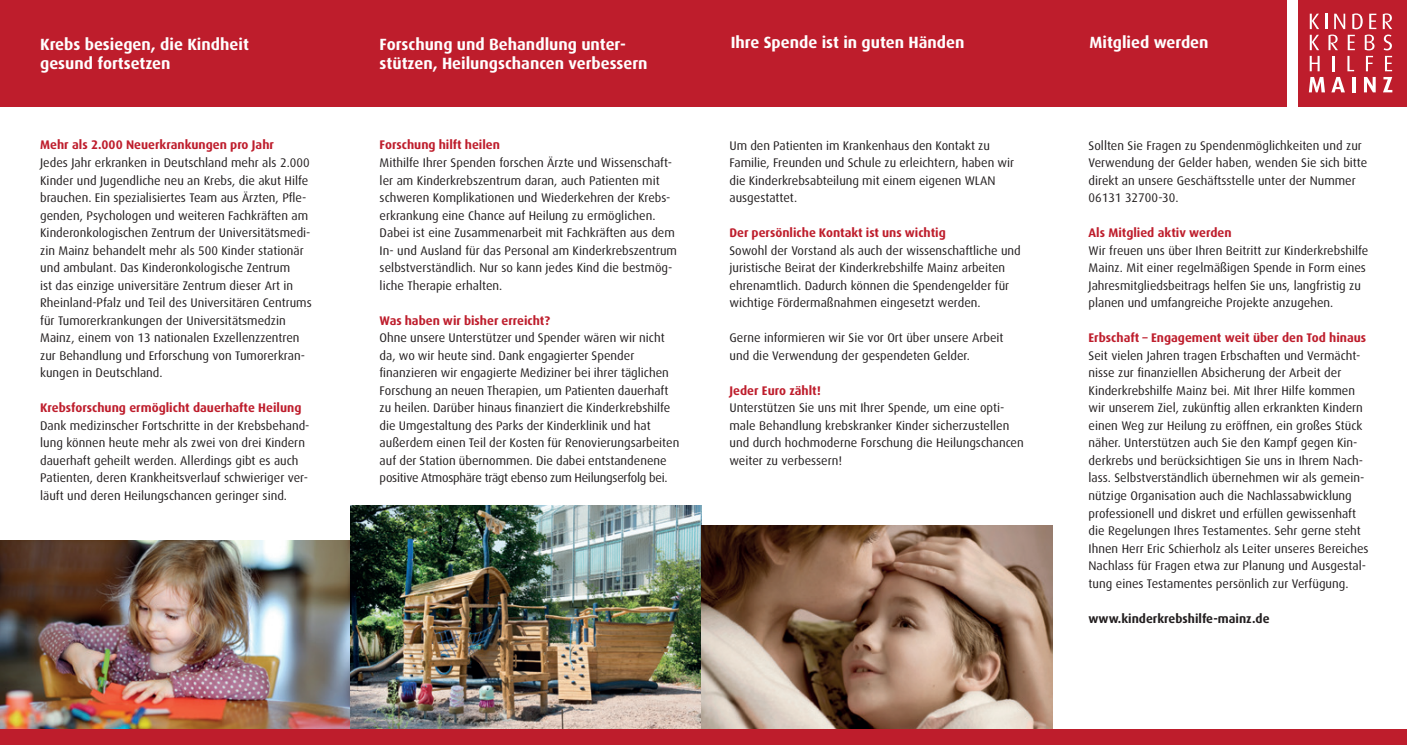
<style>
.page{position:relative;width:1407px;height:745px;background:#fff}
.page>*{position:absolute;margin:0;border:0;box-sizing:border-box;transform-origin:0 0}
.Headline2{font:700 16.25px "Dax";color:#fff}
.Fließtext{font:12.5px/17.5px "Dax";color:#231f20}
.Subheadline{font:12.5px/17.5px "Dax";color:#231f20}
.Subheadline-2{font:700 12.5px "Dax";color:#be1d2c}
.t1{font:700 12.5px "Dax";color:#231f20}
</style>
<div class="page">
<div style="left:0;top:0;width:1286px;height:106px;background:#be1d2c"></div>
<img style="left:0;top:540px;width:351px;height:188px">
<img style="left:351px;top:505px;width:351px;height:223px">
<div style="left:1298px;top:0;width:109px;height:106px;background:#be1d2c"></div>
<svg style="left:1309px;top:14px;width:10px;height:15px"></svg>
<svg style="left:1325px;top:14px;width:2px;height:15px"></svg>
<svg style="left:1334px;top:14px;width:11px;height:15px"></svg>
<svg style="left:1352px;top:13px;width:10px;height:16px"></svg>
<svg style="left:1369px;top:14px;width:7px;height:15px"></svg>
<svg style="left:1382px;top:13px;width:10px;height:16px"></svg>
<svg style="left:1309px;top:35px;width:10px;height:15px"></svg>
<svg style="left:1328px;top:35px;width:10px;height:15px"></svg>
<svg style="left:1347px;top:35px;width:8px;height:15px"></svg>
<svg style="left:1364px;top:35px;width:10px;height:15px"></svg>
<svg style="left:1383px;top:35px;width:9px;height:15px"></svg>
<svg style="left:1309px;top:56px;width:10px;height:15px"></svg>
<svg style="left:1332px;top:56px;width:2px;height:15px"></svg>
<svg style="left:1347px;top:56px;width:7px;height:15px"></svg>
<svg style="left:1366px;top:56px;width:7px;height:15px"></svg>
<svg style="left:1385px;top:56px;width:7px;height:15px"></svg>
<svg style="left:1309px;top:77px;width:16px;height:15px"></svg>
<svg style="left:1331px;top:77px;width:14px;height:15px"></svg>
<hr style="left:1352px;top:77px;width:3px;height:15px;background:#fff">
<svg style="left:1364px;top:77px;width:11px;height:15px"></svg>
<svg style="left:1383px;top:77px;width:9px;height:15px"></svg>
<img style="left:702px;top:525px;width:350px;height:203px">
<div style="left:0;top:728px;width:1407px;height:16px;background:#be1d2c"></div>
<p class="Headline2" style="left:40px;top:35px;width:210px">Krebs besiegen, die Kindheit</p>
<p class="Headline2" style="left:40px;top:54px;width:132px">gesund fortsetzen</p>
<p class="Subheadline-2" style="left:40px;top:138px;width:235px">Mehr als 2.000 Neuerkrankungen pro Jahr</p>
<p class="Fließtext" style="left:40px;top:154px;width:273px">Jedes Jahr erkranken in Deutschland mehr als 2.000<br>Kinder und Jugendliche neu an Krebs, die akut Hilfe brauchen. Ein spezialisiertes Team aus Ärzten, Pfle&shy;genden, Psychologen und weiteren Fachkräften am Kinderonkologischen Zentrum der Universitätsmedi&shy;zin Mainz behandelt mehr als 500 Kinder stationär und ambulant. Das Kinderonkologische Zentrum<br>ist das einzige universitäre Zentrum dieser Art in Rheinland-Pfalz und Teil des Universitären Centrums für Tumorerkrankungen der Universitätsmedzin Mainz, einem von 13 nationalen Exzellenzzentren zur Behandlung und Erforschung von Tumorerkran&shy;kungen in Deutschland.</p>
<p class="Subheadline-2" style="left:40px;top:400px;width:263px">Krebsforschung ermöglicht dauerhafte Heilung</p>
<p class="Fließtext" style="left:40px;top:416px;width:271px">Dank medizinscher Fortschritte in der Krebsbehand&shy;lung können heute mehr als zwei von drei Kindern dauerhaft geheilt werden. Allerdings gibt es auch Patienten, deren Krankheitsverlauf schwieriger ver&shy;läuft und deren Heilungschancen geringer sind.</p>
<p class="Headline2" style="left:380px;top:35px;width:248px">Forschung und Behandlung unter-</p>
<p class="Headline2" style="left:380px;top:54px;width:269px">stützen, Heilungschancen verbessern</p>
<p class="Subheadline-2" style="left:380px;top:138px;width:122px">Forschung hilft heilen</p>
<p class="Fließtext" style="left:380px;top:154px;width:299px">Mithilfe Ihrer Spenden forschen Ärzte und Wissenschaft&shy;ler am Kinderkrebszentrum daran, auch Patienten mit schweren Komplikationen und Wiederkehren der Krebs&shy;erkrankung eine Chance auf Heilung zu ermöglichen.<br>Dabei ist eine Zusammenarbeit mit Fachkräften aus dem In- und Ausland für das Personal am Kinderkrebszentrum selbstverständlich. Nur so kann jedes Kind die bestmög&shy;liche Therapie erhalten.</p>
<p class="Subheadline-2" style="left:380px;top:313px;width:172px">Was haben wir bisher erreicht?</p>
<p class="Fließtext" style="left:380px;top:329px;width:301px">Ohne unsere Unterstützer und Spender wären wir nicht da, wo wir heute sind. Dank engagierter Spender finanzieren wir engagierte Mediziner bei ihrer täglichen Forschung an neuen Therapien, um Patienten dauerhaft zu heilen. Darüber hinaus finanziert die Kinderkrebshilfe die Umgestaltung des Parks der Kinderklinik und hat außerdem einen Teil der Kosten für Renovierungsarbeiten auf der Station übernommen. Die dabei entstandenene positive Atmosphäre trägt ebenso zum Heilungserfolg bei.</p>
<p class="Headline2" style="left:731px;top:33px;width:235px">Ihre Spende ist in guten Händen</p>
<p class="Headline2" style="left:1089px;top:33px;width:121px">Mitglied werden</p>
<p class="Fließtext" style="left:729px;top:136px;width:286px">Um den Patienten im Krankenhaus den Kontakt zu Familie, Freunden und Schule zu erleichtern, haben wir die Kinderkrebsabteilung mit einem eigenen WLAN ausgestattet.</p>
<p class="Subheadline-2" style="left:729px;top:226px;width:218px">Der persönliche Kontakt ist uns wichtig</p>
<p class="Subheadline" style="left:729px;top:241px;width:293px">Sowohl der Vorstand als auch der wissenschaftliche und juristische Beirat der Kinderkrebshilfe Mainz arbeiten ehrenamtlich. Dadurch können die Spendengelder für wichtige Fördermaßnahmen eingesetzt werden.</p>
<p class="Subheadline" style="left:729px;top:329px;width:276px">Gerne informieren wir Sie vor Ort über unsere Arbeit und die Verwendung der gespendeten Gelder.</p>
<p class="Subheadline-2" style="left:729px;top:383px;width:93px">Jeder Euro zählt!</p>
<p class="Fließtext" style="left:729px;top:399px;width:296px">Unterstützen Sie uns mit Ihrer Spende, um eine opti&shy;male Behandlung krebskranker Kinder sicherzustellen und durch hochmoderne Forschung die Heilungschancen weiter zu verbessern!</p>
<p class="Fließtext" style="left:1088px;top:136px;width:280px">Sollten Sie Fragen zu Spendenmöglichkeiten und zur Verwendung der Gelder haben, wenden Sie sich bitte direkt an unsere Geschäftsstelle unter der Nummer 06131 32700-30.</p>
<p class="Subheadline-2" style="left:1088px;top:226px;width:144px">Als Mitglied aktiv werden</p>
<p class="Fließtext" style="left:1088px;top:241px;width:281px">Wir freuen uns über Ihren Beitritt zur Kinderkrebshilfe Mainz. Mit einer regelmäßigen Spende in Form eines Jahresmitgliedsbeitrags helfen Sie uns, langfristig zu planen und umfangreiche Projekte anzugehen.</p>
<p class="Subheadline-2" style="left:1088px;top:331px;width:279px">Erbschaft – Engagement weit über den Tod hinaus</p>
<p class="Fließtext" style="left:1088px;top:346px;width:281px">Seit vielen Jahren tragen Erbschaften und Vermächt&shy;nisse zur finanziellen Absicherung der Arbeit der Kinderkrebshilfe Mainz bei. Mit Ihrer Hilfe kommen wir unserem Ziel, zukünftig allen erkrankten Kindern einen Weg zur Heilung zu eröffnen, ein großes Stück näher. Unterstützen auch Sie den Kampf gegen Kin&shy;derkrebs und berücksichtigen Sie uns in Ihrem Nach&shy;lass. Selbstverständlich übernehmen wir als gemein&shy;nützige Organisation auch die Nachlassabwicklung professionell und diskret und erfüllen gewissenhaft die Regelungen Ihres Testamentes. Sehr gerne steht Ihnen Herr Eric Schierholz als Leiter unseres Bereiches Nachlass für Fragen etwa zur Planung und Ausgestal&shy;tung eines Testamentes persönlich zur Verfügung.</p>
<p class="t1" style="left:1088px;top:611px;width:183px">www.kinderkrebshilfe-mainz.de</p>
</div>
